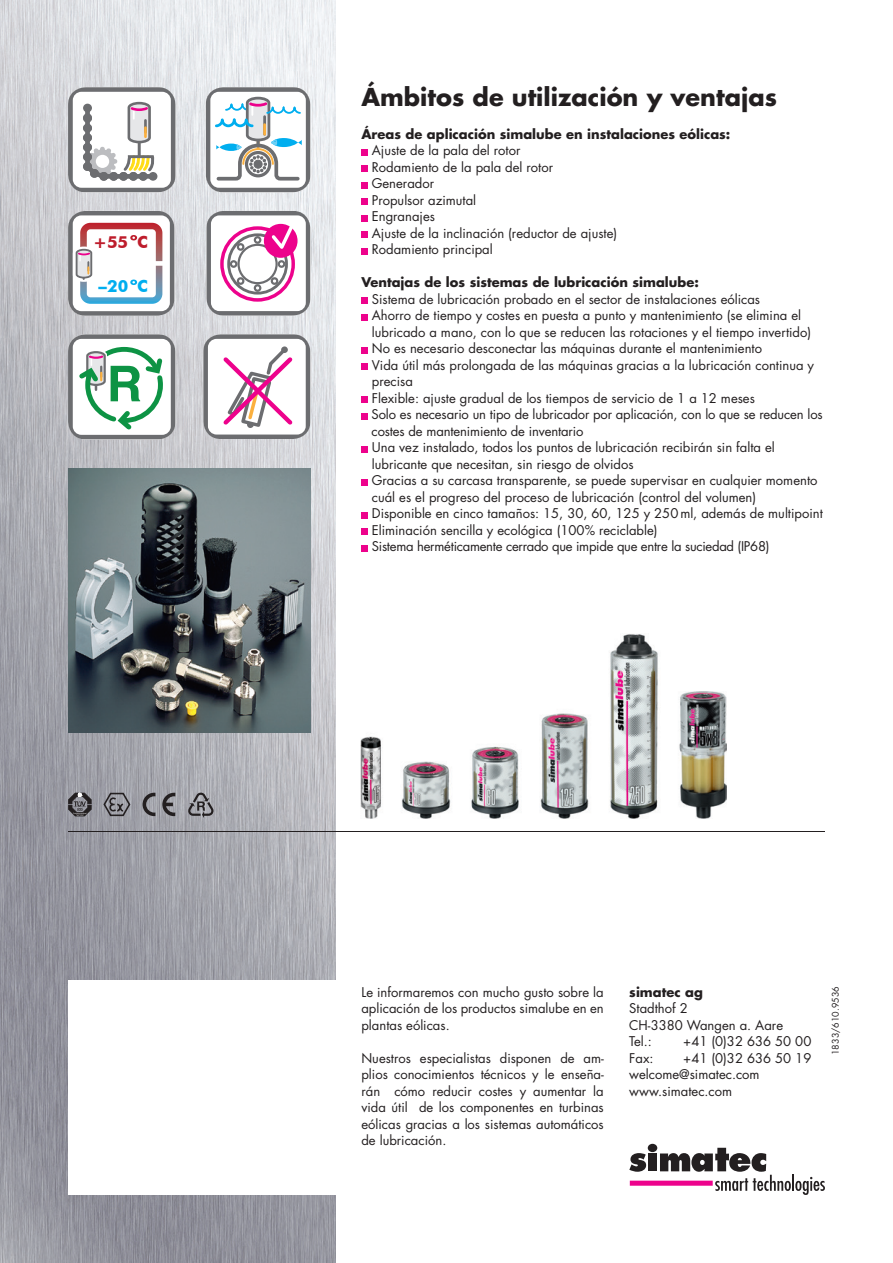
<style>
.page{position:relative;width:893px;height:1263px;background:#fff}
.page>*{position:absolute;margin:0;border:0;box-sizing:border-box;transform-origin:0 0}
.t1{font:700 24px "Futura Std";color:#231f20}
.t2{font:700 16.65px "Futura BT";color:#be1d2c}
.t3{font:700 16.65px "Futura BT";color:#00aeef}
.t4{font:13.05px/16.5px "Futura Std";color:#231f20}
.t5{font:700 13.05px "Futura Std";color:#231f20}
.t6{font:9px "Futura Std";color:#231f20}
</style>
<div class="page">
<img style="left:0;top:0;width:336px;height:1263px">
<svg style="left:102px;top:792px;width:29px;height:25px"></svg>
<svg style="left:162px;top:793px;width:13px;height:23px"></svg>
<svg style="left:143px;top:793px;width:12px;height:23px"></svg>
<svg style="left:187px;top:792px;width:26px;height:26px"></svg>
<svg style="left:68px;top:793px;width:24px;height:23px"></svg>
<svg style="left:68px;top:980px;width:268px;height:215px"></svg>
<hr style="left:68px;top:831px;width:757px;height:1px;background:#231f20">
<svg style="left:206px;top:211px;width:104px;height:105px"></svg>
<svg style="left:203px;top:334px;width:107px;height:105px"></svg>
<svg style="left:68px;top:211px;width:107px;height:105px"></svg>
<svg style="left:68px;top:334px;width:107px;height:105px"></svg>
<svg style="left:206px;top:87px;width:104px;height:105px"></svg>
<img style="left:68px;top:469px;width:242px;height:264px">
<svg style="left:68px;top:87px;width:108px;height:105px"></svg>
<div style="left:96px;top:155px;width:13px;height:13px;background:#fff;border-radius:50%"></div>
<div style="left:361px;top:149px;width:7px;height:6px;background:#ed028c"></div>
<div style="left:361px;top:165px;width:7px;height:7px;background:#ed028c"></div>
<div style="left:361px;top:182px;width:7px;height:6px;background:#ed028c"></div>
<div style="left:361px;top:198px;width:7px;height:7px;background:#ed028c"></div>
<div style="left:361px;top:215px;width:7px;height:6px;background:#ed028c"></div>
<div style="left:361px;top:231px;width:7px;height:7px;background:#ed028c"></div>
<div style="left:361px;top:248px;width:7px;height:6px;background:#ed028c"></div>
<div style="left:361px;top:297px;width:7px;height:7px;background:#ed028c"></div>
<div style="left:361px;top:314px;width:7px;height:6px;background:#ed028c"></div>
<div style="left:361px;top:347px;width:7px;height:6px;background:#ed028c"></div>
<div style="left:361px;top:363px;width:7px;height:7px;background:#ed028c"></div>
<div style="left:361px;top:396px;width:7px;height:7px;background:#ed028c"></div>
<div style="left:361px;top:413px;width:7px;height:6px;background:#ed028c"></div>
<div style="left:361px;top:446px;width:7px;height:6px;background:#ed028c"></div>
<div style="left:361px;top:479px;width:7px;height:6px;background:#ed028c"></div>
<div style="left:361px;top:512px;width:7px;height:6px;background:#ed028c"></div>
<div style="left:361px;top:528px;width:7px;height:7px;background:#ed028c"></div>
<div style="left:361px;top:545px;width:7px;height:6px;background:#ed028c"></div>
<img style="left:361px;top:634px;width:365px;height:184px">
<svg style="left:629px;top:1153px;width:17px;height:19px"></svg>
<div style="left:648px;top:1153px;width:9px;height:18px;background:#231f20"></div>
<svg style="left:660px;top:1148px;width:165px;height:47px"></svg>
<div style="left:630px;top:1181px;width:83px;height:5px;background:#ed028c"></div>
<div style="left:648px;top:1144px;width:9px;height:8px;background:#231f20;border-radius:50%"></div>
<p class="t2" style="left:93px;top:232px;width:56px">+55 C</p>
<p class="t3" style="left:99px;top:276px;width:51px">–20 C</p>
<h1 class="t1" style="left:361px;top:81px;width:417px">Ámbitos de utilización y ventajas</h1>
<p class="t5" style="left:361px;top:125px;width:370px">Áreas de aplicación simalube en instalaciones eólicas:</p>
<p class="t4" style="left:372px;top:142px;width:247px">Ajuste de la pala del rotor<br>Rodamiento de la pala del rotor<br>Generador<br>Propulsor azimutal<br>Engranajes<br>Ajuste de la inclinación (reductor de ajuste)<br>Rodamiento principal</p>
<p class="t5" style="left:361px;top:274px;width:339px">Ventajas de los sistemas de lubricación simalube:</p>
<p class="t4" style="left:372px;top:291px;width:453px">Sistema de lubricación probado en el sector de instalaciones eólicas<br>Ahorro de tiempo y costes en puesta a punto y mantenimiento (se elimina el lubricado a mano, con lo que se reducen las rotaciones y el tiempo invertido)<br>No es necesario desconectar las máquinas durante el mantenimiento<br>Vida útil más prolongada de las máquinas gracias a la lubricación continua y precisa<br>Flexible: ajuste gradual de los tiempos de servicio de 1 a 12 meses<br>Solo es necesario un tipo de lubricador por aplicación, con lo que se reducen los costes de mantenimiento de inventario<br>Una vez instalado, todos los puntos de lubricación recibirán sin falta el lubricante que necesitan, sin riesgo de olvidos<br>Gracias a su carcasa transparente, se puede supervisar en cualquier momento cuál es el progreso del proceso de lubricación (control del volumen)<br>Disponible en cinco tamaños: 15, 30, 60, 125 y 250ml, además de multipoint Eliminación sencilla y ecológica (100% reciclable)<br>Sistema herméticamente cerrado que impide que entre la suciedad (IP68)</p>
<p class="t4" style="left:361px;top:984px;width:244px;text-align:justify">Le informaremos con mucho gusto sobre la aplicación de los productos simalube en en plantas eólicas.</p>
<p class="t4" style="left:361px;top:1050px;width:244px;text-align:justify">Nuestros especialistas disponen de am&shy;plios conocimientos técnicos y le enseña&shy;rán cómo reducir costes y aumentar la vida útil de los componentes en turbinas eólicas gracias a los sistemas automáticos de lubricación.</p>
<p class="t5" style="left:629px;top:983px;width:75px">simatec ag</p>
<p class="t4" style="left:629px;top:1000px;width:155px">Stadthof 2<br>CH-3380 Wangen a. Aare<br>Tel.:</p>
<p class="t4" style="left:683px;top:1033px;width:130px">+41 (0)32 636 50 00</p>
<p class="t4" style="left:629px;top:1050px;width:184px;text-indent:54px">+41 (0)32 636 50 19 welcome@simatec.com www.simatec.com</p>
<p class="t4" style="left:629px;top:1050px;width:26px">Fax:</p>
<p class="t6" style="left:830px;top:1055px;width:70px;rotate:-90deg">1833/610.9536</p>
</div>
